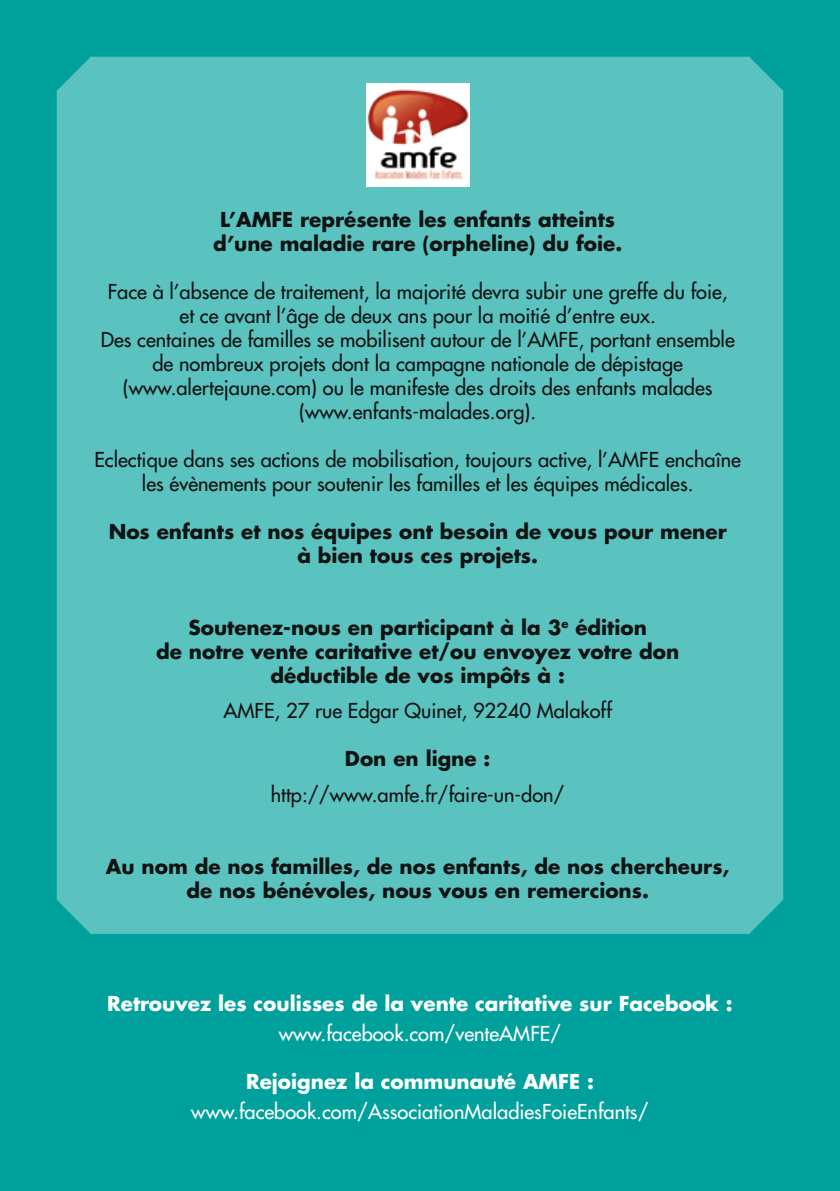
<style>
.page{position:relative;width:840px;height:1191px;background:#fff}
.page>*{position:absolute;margin:0;border:0;box-sizing:border-box;transform-origin:0 0}
.t1{font:20px/24px "Futura";color:#111212;text-align:center}
.t2{font:700 20px/24px "Futura";color:#111212;text-align:center}
.t3{font:700 20px "Futura";color:#fff}
.t4{font:20px "Futura";color:#fff}
</style>
<div class="page">
<div style="left:0;top:0;width:839px;height:1191px;background:#00a19c"></div>
<div style="left:57px;top:57px;width:725px;height:877px;background:#5ac3c0"></div>
<div style="left:366px;top:83px;width:103px;height:103px;background:#fff"></div>
<img style="left:367px;top:89px;width:102px;height:91px">
<p class="t2" style="left:213px;top:207px;width:410px">L’AMFE représente les enfants atteints d’une maladie rare (orpheline) du foie.</p>
<p class="t1" style="left:101px;top:279px;width:635px">Face à l’absence de traitement, la majorité devra subir une greffe du foie, et ce avant l’âge de deux ans pour la moitié d’entre eux.<br>Des centaines de familles se mobilisent autour de l’AMFE, portant ensemble de nombreux projets dont la campagne nationale de dépistage (www.alertejaune.com) ou le manifeste des droits des enfants malades (www.enfants-malades.org).</p>
<p class="t1" style="left:94px;top:447px;width:647px">Eclectique dans ses actions de mobilisation, toujours active, l’AMFE enchaîne les évènements pour soutenir les familles et les équipes médicales.</p>
<p class="t2" style="left:109px;top:519px;width:619px">Nos enfants et nos équipes ont besoin de vous pour mener à bien tous ces projets.</p>
<p class="t2" style="left:156px;top:615px;width:524px">Soutenez-nous en participant à la 3<sup>e</sup> édition<br>de notre vente caritative et/ou envoyez votre don déductible de vos impôts à :</p>
<p class="t1" style="left:223px;top:699px;width:389px">AMFE, 27 rue Edgar Quinet, 92240 Malakoff</p>
<p class="t2" style="left:345px;top:746px;width:147px">Don en ligne :</p>
<p class="t1" style="left:270px;top:782px;width:295px">http://www.amfe.fr/faire-un-don/</p>
<p class="t2" style="left:106px;top:853px;width:624px">Au nom de nos familles, de nos enfants, de nos chercheurs, de nos bénévoles, nous vous en remercions.</p>
<p class="t3" style="left:107px;top:990px;width:626px">Retrouvez les coulisses de la vente caritative sur Facebook :</p>
<p class="t4" style="left:278px;top:1020px;width:284px">www.facebook.com/venteAMFE/</p>
<p class="t3" style="left:246px;top:1067px;width:349px">Rejoignez la communauté AMFE :</p>
<p class="t4" style="left:191px;top:1098px;width:458px">www.facebook.com/AssociationMaladiesFoieEnfants/</p>
</div>
